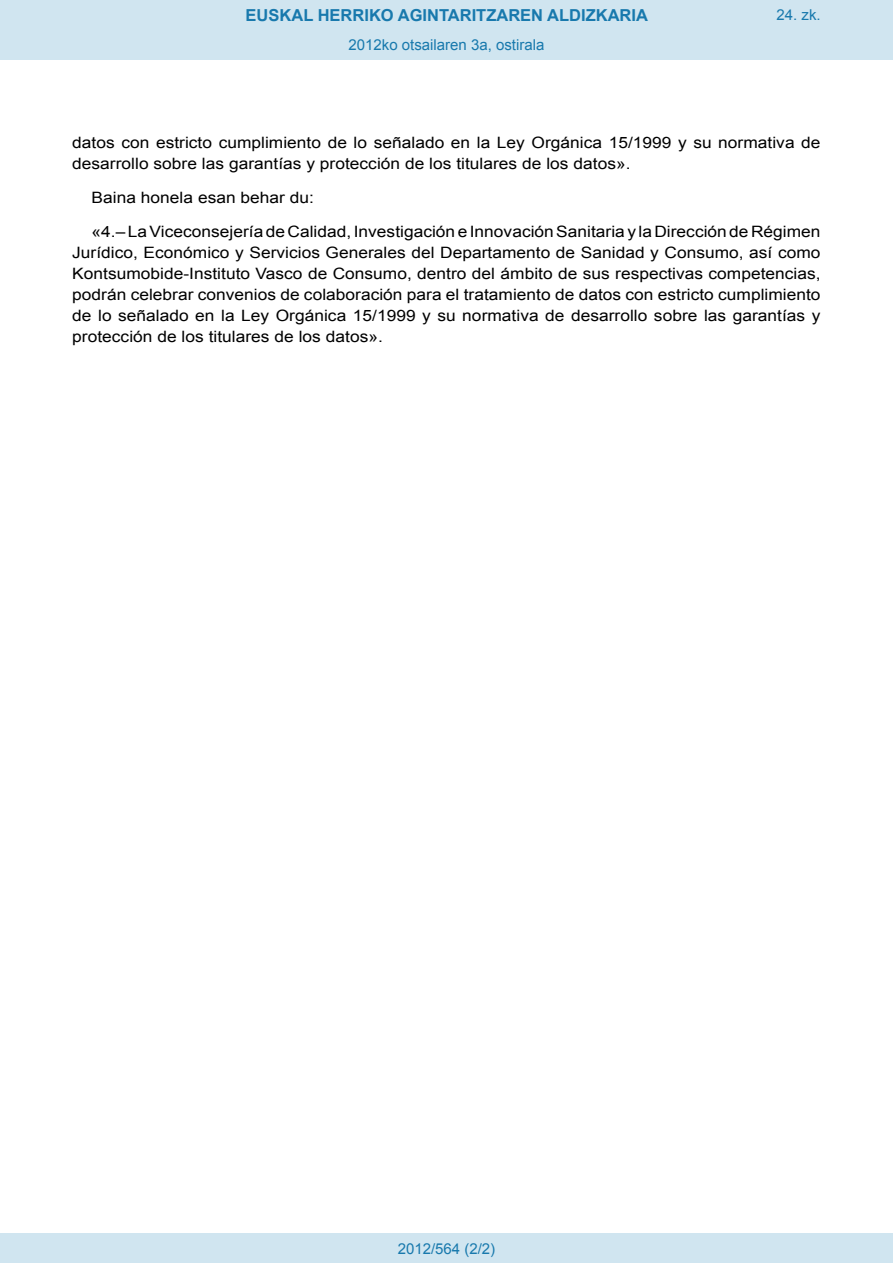
<style>
.page{position:relative;width:893px;height:1263px;background:#fff}
.page>*{position:absolute;margin:0;border:0;box-sizing:border-box;transform-origin:0 0}
.t1{font:700 16.5px "Arial";color:#1879ad}
.BOPVDetalle{font:15.6px/21px "Arial";color:#000;scale:1.11 1}
.Paginacion_Centro{font:15px "Arial";color:#1879ad}
</style>
<div class="page">
<div style="left:0;top:0;width:893px;height:60px;background:#d0e5f0"></div>
<div style="left:0;top:1233px;width:893px;height:30px;background:#d0e5f0"></div>
<p class="t1" style="left:246px;top:4px;width:404px">EUSKAL HERRIKO AGINTARITZAREN ALDIZKARIA</p>
<p class="Paginacion_Centro" style="left:348px;top:35px;width:197px">2012ko otsailaren 3a, ostirala</p>
<p class="Paginacion_Centro" style="left:776px;top:5px;width:46px">24. zk.</p>
<p class="BOPVDetalle" style="left:72px;top:132px;width:676px">datos con estricto cumplimiento de lo señalado en la Ley Orgánica 15/1999 y su normativa de desarrollo sobre las garantías y protección de los titulares de los datos».</p>
<p class="BOPVDetalle" style="left:92px;top:187px;width:202px">Baina honela esan behar du:</p>
<p class="BOPVDetalle" style="left:72px;top:221px;width:676px;text-align:justify;text-indent:19px">«4.– La Viceconsejería de Calidad, Investigación e Innovación Sanitaria y la Dirección de Régimen Jurídico, Económico y Servicios Generales del Departamento de Sanidad y Consumo, así como Kontsumobide-Instituto Vasco de Consumo, dentro del ámbito de sus respectivas competencias, podrán celebrar convenios de colaboración para el tratamiento de datos con estricto cumplimiento de lo señalado en la Ley Orgánica 15/1999 y su normativa de desarrollo sobre las garantías y protección de los titulares de los datos».</p>
<p class="Paginacion_Centro" style="left:398px;top:1238px;width:99px">2012/564 (2/2)</p>
</div>
